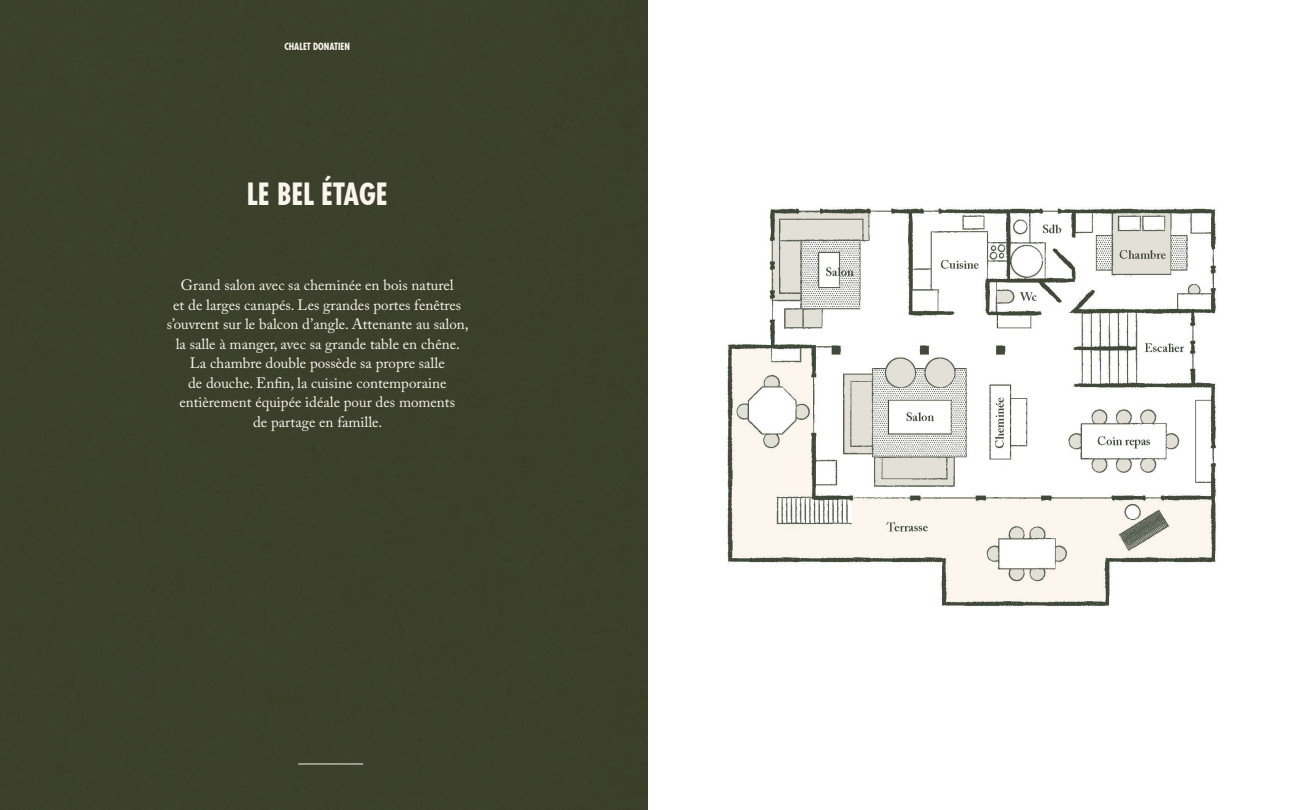
<style>
.page{position:relative;width:1296px;height:810px;background:#fff}
.page>*{position:absolute;margin:0;border:0;box-sizing:border-box;transform-origin:0 0}
.t1{font:700 condensed 30px "Futura LT Pro";color:#faf5ed}
.t2{font:15px/19.5px "Adobe Caslon Pro";color:#faf5ed;text-align:center}
.t3{font:700 condensed 9.75px "Futura LT Pro";color:#faf5ed}
</style>
<div class="page">
<div style="left:0;top:0;width:648px;height:810px;background:#3c402c"></div>
<img style="left:727px;top:207px;width:490px;height:399px">
<hr style="left:298px;top:764px;width:65px;height:1px;background:#faf5ed">
<p class="t3" style="left:284px;top:40px;width:67px">CHALET DONATIEN</p>
<h1 class="t1" style="left:247px;top:174px;width:142px">LE BEL ÉTAGE</h1>
<p class="t2" style="left:167px;top:275px;width:303px">Grand salon avec sa cheminée en bois naturel<br>et de larges canapés. Les grandes portes fenêtres s’ouvrent sur le balcon d’angle. Attenante au salon, la salle à manger, avec sa grande table en chêne.<br>La chambre double possède sa propre salle<br>de douche. Enfin, la cuisine contemporaine entièrement équipée idéale pour des moments<br>de partage en famille.</p>
</div>
